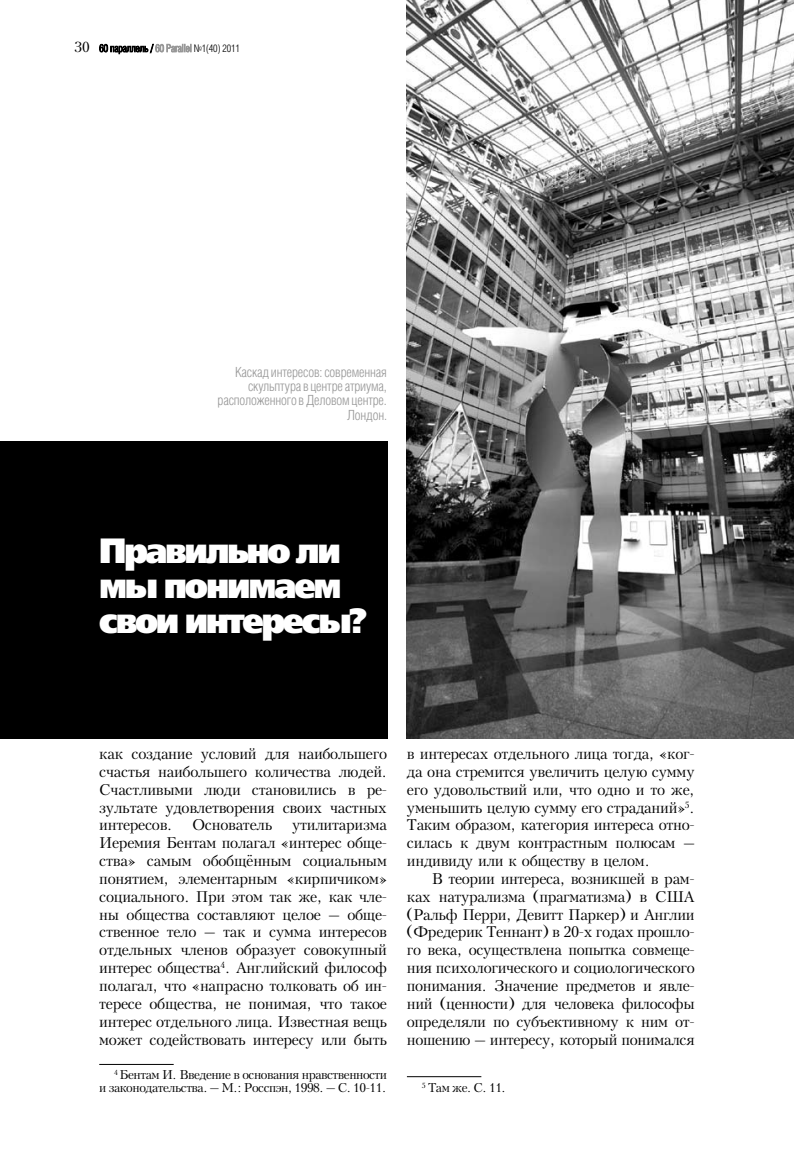
<style>
.page{position:relative;width:794px;height:1166px;background:#fff}
.page>*{position:absolute;margin:0;border:0;box-sizing:border-box;transform-origin:0 0}
.t1{font:35px/35px "Free Set Black C";letter-spacing:-.07em;color:#fff;scale:.96 1}
.t2{font:14.88px/17.8px "Kudrashov C";letter-spacing:-.02em;color:#000;text-align:justify}
.t3{font:300 14px/14.2px "Helios Cond";letter-spacing:-.01em;color:#979797;text-align:right}
.t4{font:12.25px/12.2px "Kudrashov C";letter-spacing:-.04em;color:#000;text-align:right}
</style>
<div class="page">
<img style="left:407px;top:0;width:387px;height:739px">
<div style="left:0;top:441px;width:387px;height:298px;background:#000"></div>
<hr style="left:99px;top:1064px;width:75px;height:1px;background:#000">
<hr style="left:407px;top:1076px;width:74px;height:1px;background:#000">
<svg style="left:99px;top:44px;width:92px;height:10px"></svg>
<p class="t3" style="left:218px;top:365px;width:171px">Каскад интересов: современная скульптура в центре атриума, расположенного в Деловом центре.<br>Лондон.</p>
<h1 class="t1" style="left:99px;top:533px;width:281px">Правильно ли мы понимаем свои интересы?</h1>
<p class="t2" style="left:99px;top:745px;width:289px">как создание условий для наибольшего счастья наибольшего количества людей.<br>Счастливыми люди становились в ре&shy;зультате удовлетворения своих частных интересов.</p>
<p class="t2" style="left:192px;top:816px;width:82px">Основатель</p>
<p class="t2" style="left:99px;top:816px;width:289px;text-indent:193px">утилитаризма Иеремия Бентам полагал «интерес обще&shy;ства» самым обобщённым социальным понятием, элементарным «кирпичиком» социального. При этом так же, как чле&shy;ны общества составляют целое – обще&shy;ственное тело – так и сумма интересов отдельных членов образует совокупный интерес общества<sup>4</sup>. Английский философ полагал, что «напрасно толковать об ин&shy;тересе общества, не понимая, что такое интерес отдельного лица. Известная вещь может содействовать интересу или быть</p>
<p class="t4" style="left:99px;top:1069px;width:289px"><sup>4</sup> Бентам И. Введение в основания нравственности<br>и законодательства. – М.: Росспэн, 1998. – С. 10-11.</p>
<p class="t2" style="left:407px;top:745px;width:289px">в интересах отдельного лица тогда, «ког&shy;да она стремится увеличить целую сумму его удовольствий или, что одно и то же, уменьшить целую сумму его страданий»<sup>5</sup>.<br>Таким образом, категория интереса отно&shy;силась к двум контрастным полюсам – индивиду или к обществу в целом.</p>
<p class="t2" style="left:407px;top:870px;width:289px;text-indent:25px">В теории интереса, возникшей в рам&shy;ках натурализма (прагматизма) в США (Ральф Перри, Девитт Паркер) и Англии (Фредерик Теннант) в 20-х годах прошло&shy;го века, осуществлена попытка совмеще&shy;ния психологического и социологического понимания. Значение предметов и явле&shy;ний (ценности) для человека философы определяли по субъективному к ним от&shy;ношению – интересу, который понимался</p>
<p class="t4" style="left:422px;top:1081px;width:86px"><sup>5</sup> Там же. С. 11.</p>
</div>
